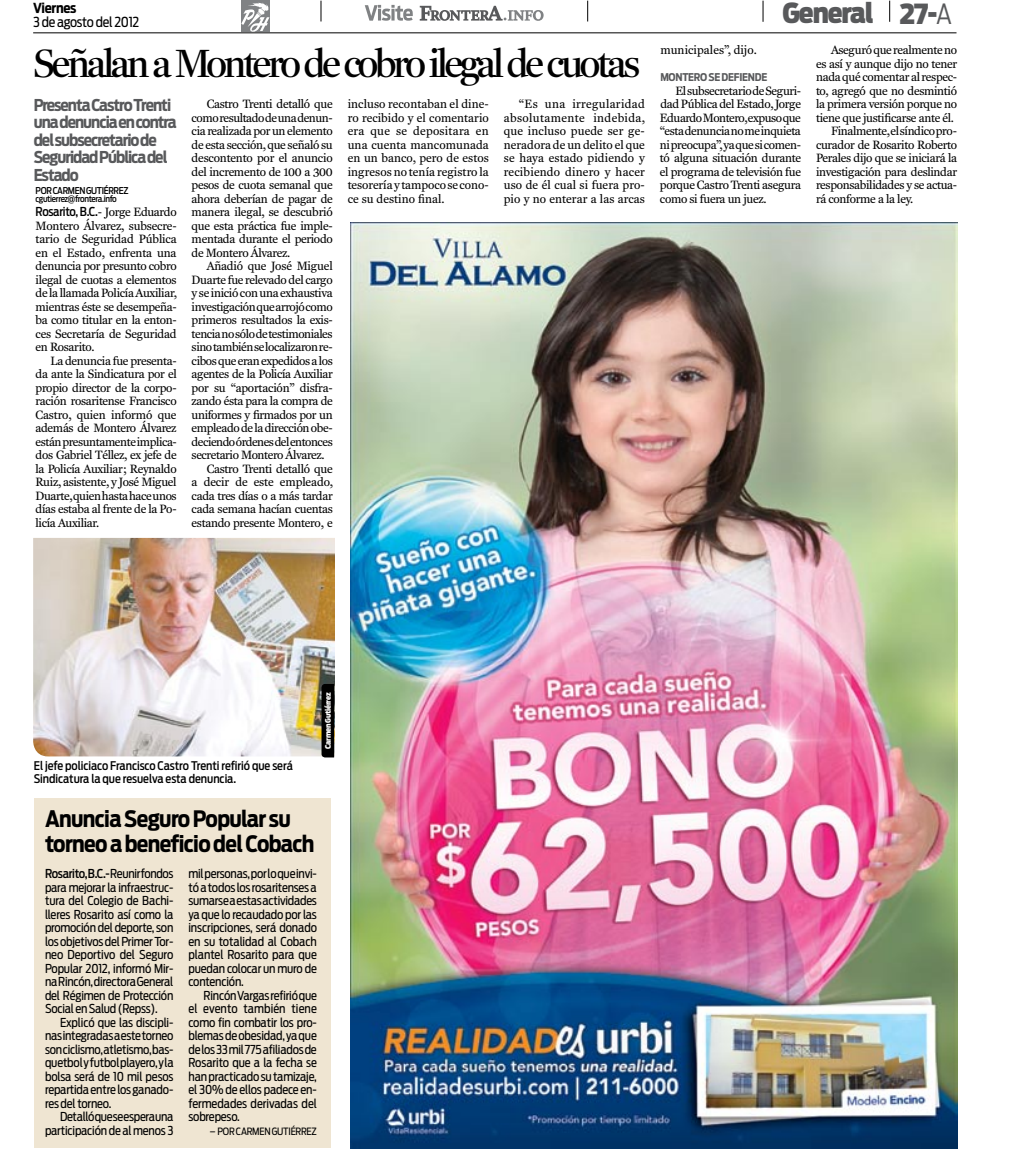
<style>
.page{position:relative;width:1024px;height:1159px;background:#fff}
.page>*{position:absolute;margin:0;border:0;box-sizing:border-box;transform-origin:0 0}
.t1{font:40px "Fenway Display";letter-spacing:-.06em;color:#000}
.t2{font:900 27.5px "Antenna Cond";letter-spacing:-.04em;color:#58595b}
.t3{font:700 22.5px/25px "Antenna Cond";letter-spacing:-.03em;color:#000}
.t4{font:700 16.25px/17.5px "Antenna Cond";letter-spacing:-.06em;color:#58595b}
.t5{font:13.75px "Antenna Cond";letter-spacing:-.02em;color:#000}
.t6{font:700 13.75px "Antenna Cond";color:#000}
.t7{font:12.25px/13.5px "Fenway";letter-spacing:-.025em;color:#000;text-align:justify}
.t8{font:12.25px/13.5px "Antenna Cond";letter-spacing:-.015em;color:#000;text-align:justify}
.t9{font:500 12.25px "Antenna Cond";letter-spacing:-.025em;color:#000}
.t10{font:12.25px "Fenway";letter-spacing:-.005em;color:#000}
.t11{font:12.25px "Fenway";letter-spacing:.005em;color:#000}
.t12{font:500 11.88px/13.5px "Antenna Cond";letter-spacing:-.005em;color:#000}
.t13{font:700 10.62px "Antenna Cond";letter-spacing:-.025em;color:#58595b}
.t14{font:10px "Antenna Cond";letter-spacing:-.025em;color:#000}
.t15{font:500 9.38px "Antenna Cond";letter-spacing:-.04em;color:#000}
.t16{font:500 8.75px "Antenna Cond";letter-spacing:-.04em;color:#000}
.t17{font:900 7.5px "Antenna Cond";letter-spacing:-.03em;color:#fff}
.s1{font-family:"Fenway";font-weight:400}
.s2{font-weight:300}
.s3{font-weight:500}
</style>
<div class="page">
<hr style="left:33px;top:33px;width:923px;height:1px;background:#000">
<div style="left:241px;top:1px;width:28px;height:31px;background:#808284"></div>
<svg style="left:241px;top:3px;width:28px;height:29px"></svg>
<svg style="left:420px;top:6px;width:123px;height:15px"></svg>
<svg style="left:365px;top:5px;width:48px;height:16px"></svg>
<svg style="left:321px;top:1px;width:1px;height:20px"></svg>
<svg style="left:587px;top:1px;width:1px;height:20px"></svg>
<svg style="left:763px;top:1px;width:1px;height:21px"></svg>
<svg style="left:889px;top:1px;width:1px;height:21px"></svg>
<img style="left:351px;top:222px;width:606px;height:926px">
<img style="left:33px;top:538px;width:301px;height:218px">
<svg style="left:321px;top:684px;width:13px;height:73px"></svg>
<div style="left:34px;top:797px;width:297px;height:350px;background:#efe5d2"></div>
<p class="t6" style="left:33px;top:0;width:45px">Viernes</p>
<p class="t5" style="left:33px;top:14px;width:108px">3 de agosto del 2012</p>
<h1 class="t1" style="left:34px;top:40px;width:607px">Señalan a Montero de cobro ilegal de cuotas</h1>
<h3 class="t4" style="left:34px;top:96px;width:145px">Presenta Castro Trenti una denuncia en contra del subsecretario de<br>Seguridad Pública del<br>Estado</h3>
<p class="t15" style="left:36px;top:184px;width:94px">POR CARMEN GUTIÉRREZ</p>
<p class="t16" style="left:36px;top:194px;width:83px">cgutierrez@frontera.info</p>
<p class="t9" style="left:36px;top:204px;width:143px">Rosarito, B.C.<span class="s1">- Jorge Eduardo</span></p>
<p class="t7" style="left:36px;top:219px;width:143px">Montero Álvarez, subsecre&shy;tario de Seguridad Pública en el Estado, enfrenta una denuncia por presunto cobro ilegal de cuotas a elementos de la llamada Policía Auxiliar, mientras éste se desempeña&shy;ba como titular en la enton&shy;ces Secretaría de Seguridad en Rosarito.</p>
<p class="t7" style="left:36px;top:354px;width:143px;text-indent:15px">La denuncia fue presenta&shy;da ante la Sindicatura por el propio director de la corpo&shy;ración rosaritense Francisco Castro, quien informó que además de Montero Álvarez están presuntamente implica&shy;dos Gabriel Téllez, ex jefe de la Policía Auxiliar; Reynaldo Ruiz, asistente, y José Miguel Duarte, quien hasta hace unos días estaba al frente de la Po&shy;licía Auxiliar.</p>
<p class="t7" style="left:192px;top:97px;width:143px;text-indent:15px">Castro Trenti detalló que como resultado de una denun&shy;cia realizada por un elemento de esta sección, que señaló su descontento por el anuncio del incremento de 100 a 300 pesos de cuota semanal que ahora deberían de pagar de manera ilegal, se descubrió que esta práctica fue imple&shy;mentada durante el periodo de Montero Álvarez.</p>
<p class="t7" style="left:207px;top:259px;width:128px">Añadió que José Miguel</p>
<p class="t7" style="left:192px;top:273px;width:143px">Duarte fue relevado del cargo</p>
<p class="t7" style="left:192px;top:286px;width:143px">y se inició con una exhaustiva</p>
<p class="t7" style="left:192px;top:300px;width:143px">investigación que arrojó como</p>
<p class="t7" style="left:192px;top:313px;width:143px">primeros resultados la exis-</p>
<p class="t7" style="left:192px;top:327px;width:142px">tencia no sólo de testimoniales</p>
<p class="t7" style="left:192px;top:340px;width:143px">sino también se localizaron re-</p>
<p class="t7" style="left:192px;top:354px;width:143px">cibos que eran expedidos a los</p>
<p class="t7" style="left:192px;top:367px;width:143px">agentes de la Policía Auxiliar</p>
<p class="t7" style="left:192px;top:381px;width:143px">por su “aportación” disfra-</p>
<p class="t7" style="left:192px;top:394px;width:143px">zando ésta para la compra de</p>
<p class="t7" style="left:192px;top:408px;width:143px">uniformes y firmados por un</p>
<p class="t7" style="left:192px;top:421px;width:143px">empleado de la dirección obe-</p>
<p class="t7" style="left:192px;top:435px;width:143px">deciendo órdenes del entonces</p>
<p class="t7" style="left:192px;top:448px;width:134px">secretario Montero Álvarez.</p>
<p class="t7" style="left:207px;top:462px;width:128px">Castro Trenti detalló que</p>
<p class="t10" style="left:192px;top:474px;width:143px">a decir de este empleado,</p>
<p class="t7" style="left:192px;top:489px;width:143px">cada tres días o a más tardar</p>
<p class="t7" style="left:192px;top:502px;width:143px">cada semana hacían cuentas</p>
<p class="t7" style="left:192px;top:516px;width:143px">estando presente Montero, e</p>
<p class="t7" style="left:348px;top:97px;width:143px">incluso recontaban el dine&shy;ro recibido y el comentario era que se depositara en una cuenta mancomunada en un banco, pero de estos ingresos no tenía registro la tesorería y tampoco se cono&shy;ce su destino final.</p>
<p class="t7" style="left:504px;top:97px;width:143px;text-indent:15px">“Es una irregularidad absolutamente indebida, que incluso puede ser ge&shy;neradora de un delito el que se haya estado pidiendo y recibiendo dinero y hacer uso de él cual si fuera pro&shy;pio y no enterar a las arcas</p>
<h2 class="t2" style="left:782px;top:-4px;width:171px">General 27-<span class="s2">A</span></h2>
<p class="t11" style="left:660px;top:42px;width:98px">municipales”, dijo.</p>
<p class="t13" style="left:660px;top:71px;width:108px">Montero se defiende</p>
<p class="t7" style="left:660px;top:84px;width:143px;text-indent:15px">El subsecretario de Seguri&shy;dad Pública del Estado, Jorge Eduardo Montero, expuso que “esta denuncia no me inquieta ni preocupa”, ya que si comen&shy;tó alguna situación durante el programa de televisión fue porque Castro Trenti asegura como si fuera un juez.</p>
<p class="t7" style="left:831px;top:43px;width:128px">Aseguró que realmente no</p>
<p class="t7" style="left:816px;top:57px;width:143px">es así y aunque dijo no tener</p>
<p class="t7" style="left:816px;top:70px;width:143px">nada qué comentar al respec-</p>
<p class="t7" style="left:816px;top:84px;width:143px">to, agregó que no desmintió</p>
<p class="t7" style="left:816px;top:97px;width:143px">la primera versión porque no</p>
<p class="t7" style="left:816px;top:111px;width:139px">tiene que justificarse ante él.</p>
<p class="t7" style="left:831px;top:124px;width:128px">Finalmente, el síndico pro-</p>
<p class="t7" style="left:816px;top:138px;width:143px">curador de Rosarito Roberto</p>
<p class="t7" style="left:816px;top:151px;width:143px">Perales dijo que se iniciará la</p>
<p class="t7" style="left:816px;top:165px;width:143px">investigación para deslindar</p>
<p class="t7" style="left:816px;top:178px;width:143px">responsabilidades y se actua-</p>
<p class="t7" style="left:816px;top:192px;width:99px">rá conforme a la ley.</p>
<p class="t12" style="left:34px;top:758px;width:261px">El jefe policiaco Francisco Castro Trenti refirió que será<br>Sindicatura la que resuelva esta denuncia.</p>
<p class="t17" style="left:323px;top:748px;width:58px;rotate:-90deg">Carmen Gutiérrez</p>
<h3 class="t3" style="left:45px;top:806px;width:271px">Anuncia Seguro Popular su torneo a beneficio del Cobach</h3>
<p class="t8" style="left:45px;top:866px;width:130px"><span class="s3">Rosarito, B.C.-</span> Reunir fondos para mejorar la infraestruc&shy;tura del Colegio de Bachi&shy;lleres Rosarito así como la promoción del deporte, son los objetivos del Primer Tor&shy;neo Deportivo del Seguro Popular 2012, informó Mir&shy;na Rincón, directora General del Régimen de Protección Social en Salud (Repss).</p>
<p class="t8" style="left:45px;top:1015px;width:130px;text-indent:15px">Explicó que las discipli&shy;nas integradas a este torneo son ciclismo, atletismo, bas&shy;quetbol y futbol playero, y la bolsa será de 10 mil pesos repartida entre los ganado&shy;res del torneo.</p>
<p class="t8" style="left:45px;top:1109px;width:130px;text-align:right">Detalló que se espera una participación de al menos 3</p>
<p class="t8" style="left:188px;top:866px;width:130px">mil personas, por lo que invi&shy;tó a todos los rosaritenses a sumarse a estas actividades ya que lo recaudado por las inscripciones, será donado en su totalidad al Cobach plantel Rosarito para que puedan colocar un muro de contención.</p>
<p class="t8" style="left:188px;top:988px;width:130px;text-indent:15px">Rincón Vargas refirió que el evento también tiene como fin combatir los pro&shy;blemas de obesidad, ya que de los 33 mil 775 afiliados de Rosarito que a la fecha se han practicado su tamizaje, el 30% de ellos padece en&shy;fermedades derivadas del sobrepeso.</p>
<p class="t14" style="left:210px;top:1124px;width:109px">– POR CARMEN GUTIÉRREZ</p>
</div>
